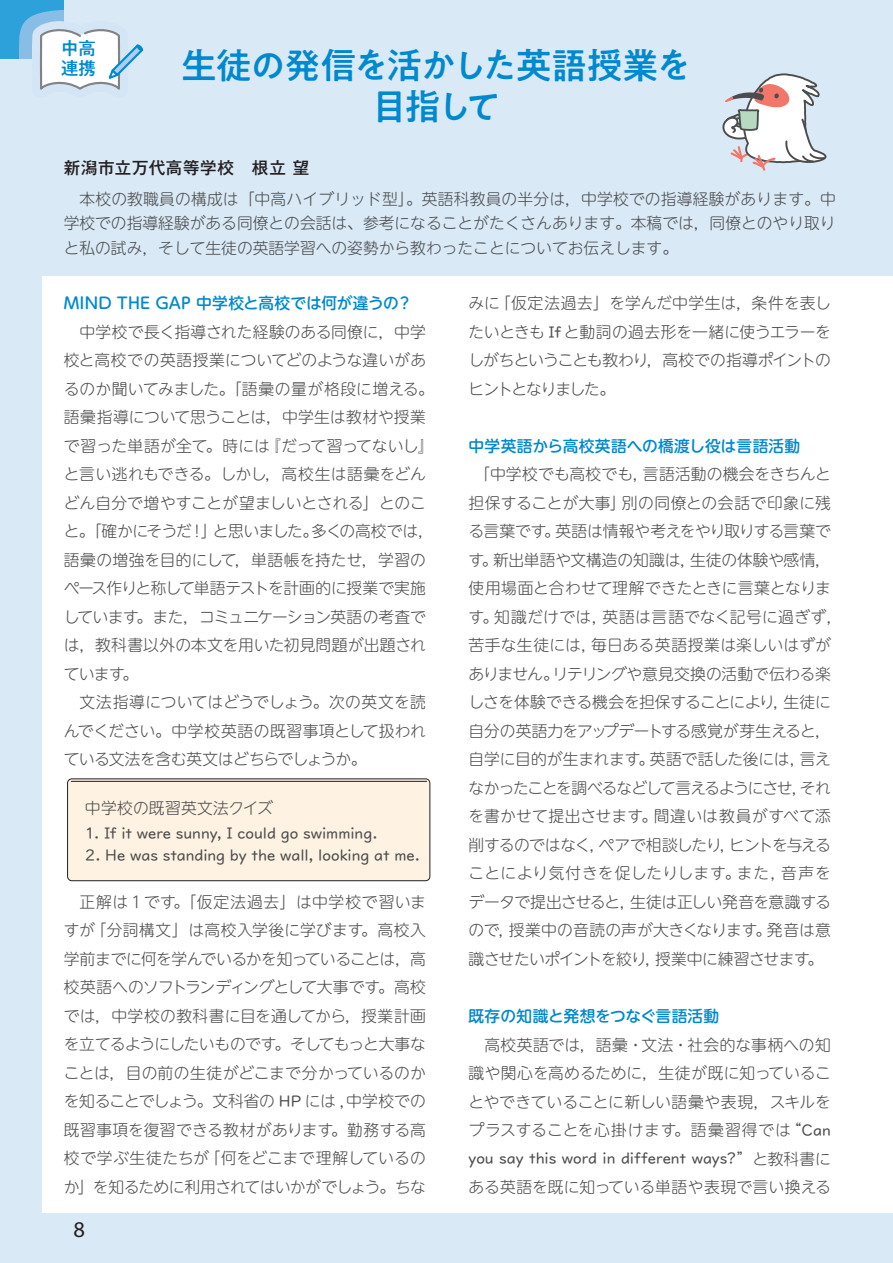
<style>
.page{position:relative;width:893px;height:1263px;background:#d9e9f6}
.page>*{position:absolute;margin:0;border:0;box-sizing:border-box;transform-origin:0 0}
.t1{font:36px/41px "PA1 Gothic Std N Medium 90 msp RKSJ H";letter-spacing:-.065em;color:#0089cf;text-align:center}
.t2{font:22.5px "Myriad Pro";color:#231f20}
.t3{font:18px/19.4px "PA1 Gothic Std N Medium 90 msp RKSJ H";color:#0089cf}
.t4{font:16.5px "Gothic MB101 Pro Medium 90 msp RKSJ H";letter-spacing:.04em;color:#231f20}
.t5{font:15.75px/28.5px "UD Shin M Go Pro Light 90 msp RKSJ H";letter-spacing:-.005em;color:#4b4c4d;text-align:justify}
.t6{font:15.75px "UD Digi Kyo Latin";color:#4b4c4d}
.t7{font:15.75px "UD Shin M Go Pro Medium 90 msp RKSJ H";letter-spacing:.01em;color:#0089cf}
.t8{font:15.75px "UD Shin M Go Pro Light 90 msp RKSJ H";letter-spacing:.02em;color:#4b4c4d}
.s1{font-family:"UD Digi Kyo Latin"}
.s2{font-family:"UD Shin M Go Pro Light 90 msp RKSJ H"}
</style>
<div class="page">
<div style="left:42px;top:276px;width:851px;height:937px;background:#fff"></div>
<svg style="left:722px;top:73px;width:105px;height:98px"></svg>
<div style="left:68px;top:779px;width:362px;height:102px;background:#fef2e3;border-radius:4px"></div>
<div style="left:67px;top:779px;width:363px;height:102px;border:1px solid #231f20;border-radius:4px"></div>
<hr style="left:71px;top:781px;width:356px;height:1px;background:#231f20">
<div style="left:0;top:0;width:64px;height:59px;background:#2ca1da"></div>
<svg style="left:19px;top:10px;width:125px;height:80px"></svg>
<p class="t3" style="left:61px;top:41px;width:37px">中高連携</p>
<h1 class="t1" style="left:181px;top:50px;width:512px">生徒の発信を活かした英語授業を目指して</h1>
<p class="t4" style="left:64px;top:162px;width:247px">新潟市立万代高等学校　根立 望</p>
<p class="t5" style="left:64px;top:189px;width:773px;line-height:24.8px;text-indent:16px">本校の教職員の構成は「中高ハイブリッド型」。英語科教員の半分は，中学校での指導経験があります。中学校での指導経験がある同僚との会話は、参考になることがたくさんあります。本稿では，同僚とのやり取りと私の試み，そして生徒の英語学習への姿勢から教わったことについてお伝えします。</p>
<p class="t7" style="left:64px;top:297px;width:350px">MIND THE GAP 中学校と高校では何が違うの？</p>
<p class="t5" style="left:64px;top:320px;width:372px;text-align:left;text-indent:16px">中学校で長く指導された経験のある同僚に，中学校と高校での英語授業についてどのような違いがあるのか聞いてみました。「語彙の量が格段に増える。語彙指導について思うことは，中学生は教材や授業で習った単語が全て。時には『だって習ってないし』と言い逃れもできる。しかし，高校生は語彙をどんどん自分で増やすことが望ましいとされる」とのこと。「確かにそうだ！」と思いました。多くの高校では，語彙の増強を目的にして，単語帳を持たせ，学習のペース作りと称して単語テストを計画的に授業で実施しています。また，コミュニケーション英語の考査では，教科書以外の本文を用いた初見問題が出題されています。</p>
<p class="t5" style="left:64px;top:690px;width:364px;text-indent:16px">文法指導についてはどうでしょう。次の英文を読んでください。中学校英語の既習事項として扱われている文法を含む英文はどちらでしょうか。</p>
<p class="t8" style="left:85px;top:802px;width:189px">中学校の既習英文法クイズ</p>
<p class="t6" style="left:85px;top:827px;width:294px">1. If it were sunny, I could go swimming.</p>
<p class="t6" style="left:85px;top:849px;width:336px">2. He was standing by the wall, looking at me.</p>
<p class="t5" style="left:64px;top:890px;width:364px;text-indent:16px">正解は 1です。「仮定法過去」は中学校で習いますが「分詞構文」は高校入学後に学びます。高校入学前までに何を学んでいるかを知っていることは，高校英語へのソフトランディングとして大事です。高校では，中学校の教科書に目を通してから，授業計画を立てるようにしたいものです。そしてもっと大事なことは，目の前の生徒がどこまで分かっているのかを知ることでしょう。文科省の <span class="s1">HP</span> には , 中学校での既習事項を復習できる教材があります。勤務する高校で学ぶ生徒たちが「何をどこまで理解しているのか」を知るために利用されてはいかがでしょう。ちな</p>
<h2 class="t2" style="left:73px;top:1216px;width:13px">8</h2>
<p class="t5" style="left:468px;top:291px;width:364px">みに「仮定法過去」を学んだ中学生は，条件を表したいときも <span class="s1">If</span> と動詞の過去形を一緒に使うエラーをしがちということも教わり，高校での指導ポイントのヒントとなりました。</p>
<p class="t7" style="left:468px;top:440px;width:333px">中学英語から高校英語への橋渡し役は言語活動</p>
<p class="t5" style="left:468px;top:462px;width:364px;text-align:center">「中学校でも高校でも，言語活動の機会をきちんと担保することが大事」別の同僚との会話で印象に残る言葉です。英語は情報や考えをやり取りする言葉です。新出単語や文構造の知識は，生徒の体験や感情，使用場面と合わせて理解できたときに言葉となります。知識だけでは，英語は言語でなく記号に過ぎず,苦手な生徒には，毎日ある英語授業は楽しいはずがありません。リテリングや意見交換の活動で伝わる楽しさを体験できる機会を担保することにより，生徒に自分の英語力をアップデートする感覚が芽生えると，自学に目的が生まれます。英語で話した後には，言えなかったことを調べるなどして言えるようにさせ，それを書かせて提出させます。間違いは教員がすべて添削するのではなく，ペアで相談したり，ヒントを与えることにより気付きを促したりします。また，音声をデータで提出させると，生徒は正しい発音を意識するので，授業中の音読の声が大きくなります。発音は意識させたいポイントを絞り，授業中に練習させます。</p>
<p class="t7" style="left:469px;top:1010px;width:252px">既存の知識と発想をつなぐ言語活動</p>
<p class="t5" style="left:469px;top:1032px;width:364px;text-indent:16px">高校英語では，語彙・文法・社会的な事柄への知識や関心を高めるために，生徒が既に知っていることやできていることに新しい語彙や表現，スキルをプラスすることを心掛けます。語彙習得では“<span class="s1">Can</span></p>
<p class="t6" style="left:469px;top:1152px;width:364px">you say this word in different ways?<span class="s2">”と教科書に</span></p>
<p class="t5" style="left:469px;top:1175px;width:364px">ある英語を既に知っている単語や表現で言い換える</p>
</div>
